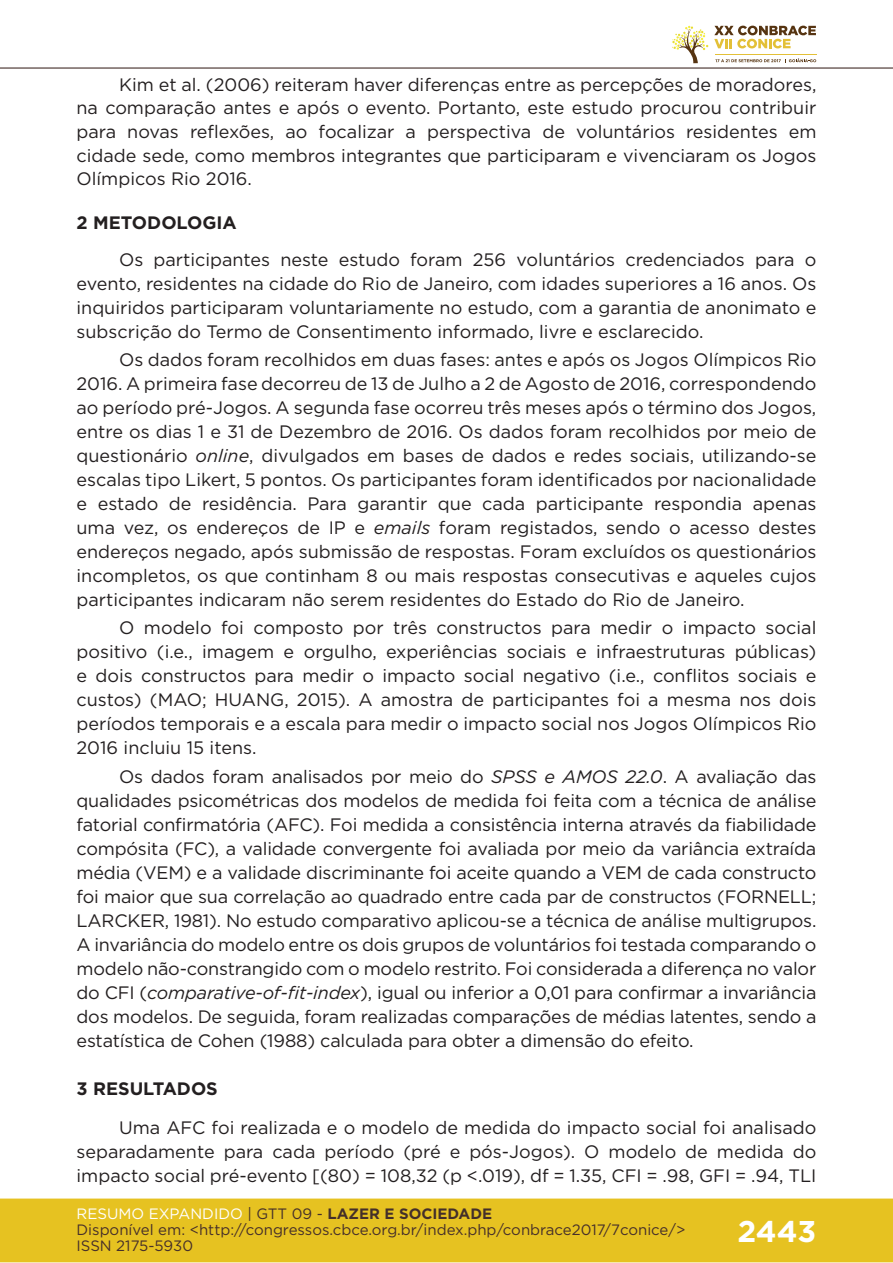
<style>
.page{position:relative;width:893px;height:1263px;background:#fff}
.page>*{position:absolute;margin:0;border:0;box-sizing:border-box;transform-origin:0 0}
.t1{font:700 30px "Gotham";color:#fff}
.t2{font:18px/24px "Gotham";color:#231f20;text-align:justify}
.t3{font:700 18px "Gotham";color:#231f20}
.t4{font:15px/16px "Gotham";color:#462f2a}
.s1{font-style:italic}
.s2{color:#fff}
.s3{color:#442f2a}
.s4{font-weight:700;color:#442f2a}
</style>
<div class="page">
<div style="left:0;top:1198px;width:893px;height:64px;background:#e6c221;border:2px solid #e6c221"></div>
<hr style="left:0;top:67px;width:893px;height:2px;background:#442f2a">
<svg style="left:672px;top:26px;width:144px;height:37px"></svg>
<hr style="left:0;top:0;width:1px;height:150px;background:#fff">
<p class="t2" style="left:77px;top:72px;width:741px;line-height:23.5px;text-indent:43px">Kim et al. (2006) reiteram haver diferenças entre as percepções de moradores, na comparação antes e após o evento. Portanto, este estudo procurou contribuir para novas reflexões, ao focalizar a perspectiva de voluntários residentes em cidade sede, como membros integrantes que participaram e vivenciaram os Jogos Olímpicos Rio 2016.</p>
<p class="t3" style="left:77px;top:211px;width:162px">2 METODOLOGIA</p>
<p class="t2" style="left:77px;top:247px;width:741px;text-indent:43px">Os participantes neste estudo foram 256 voluntários credenciados para o evento, residentes na cidade do Rio de Janeiro, com idades superiores a 16 anos. Os inquiridos participaram voluntariamente no estudo, com a garantia de anonimato e subscrição do Termo de Consentimento informado, livre e esclarecido.</p>
<p class="t2" style="left:77px;top:347px;width:741px;text-indent:43px">Os dados foram recolhidos em duas fases: antes e após os Jogos Olímpicos Rio 2016. A primeira fase decorreu de 13 de Julho a 2 de Agosto de 2016, correspondendo ao período pré-Jogos. A segunda fase ocorreu três meses após o término dos Jogos, entre os dias 1 e 31 de Dezembro de 2016. Os dados foram recolhidos por meio de questionário <span class="s1">online</span>, divulgados em bases de dados e redes sociais, utilizando-se escalas tipo Likert, 5 pontos. Os participantes foram identificados por nacionalidade e estado de residência. Para garantir que cada participante respondia apenas uma vez, os endereços de IP e <span class="s1">emails</span> foram registados, sendo o acesso destes endereços negado, após submissão de respostas. Foram excluídos os questionários incompletos, os que continham 8 ou mais respostas consecutivas e aqueles cujos participantes indicaram não serem residentes do Estado do Rio de Janeiro.</p>
<p class="t2" style="left:77px;top:616px;width:741px;text-indent:43px">O modelo foi composto por três constructos para medir o impacto social positivo (i.e., imagem e orgulho, experiências sociais e infraestruturas públicas) e dois constructos para medir o impacto social negativo (i.e., conflitos sociais e custos) (MAO; HUANG, 2015). A amostra de participantes foi a mesma nos dois períodos temporais e a escala para medir o impacto social nos Jogos Olímpicos Rio 2016 incluiu 15 itens.</p>
<p class="t2" style="left:77px;top:764px;width:741px;text-indent:43px">Os dados foram analisados por meio do <span class="s1">SPSS e AMOS 22.0</span>. A avaliação das qualidades psicométricas dos modelos de medida foi feita com a técnica de análise fatorial confirmatória (AFC). Foi medida a consistência interna através da fiabilidade compósita (FC), a validade convergente foi avaliada por meio da variância extraída média (VEM) e a validade discriminante foi aceite quando a VEM de cada constructo foi maior que sua correlação ao quadrado entre cada par de constructos (FORNELL; LARCKER, 1981). No estudo comparativo aplicou-se a técnica de análise multigrupos.<br>A invariância do modelo entre os dois grupos de voluntários foi testada comparando o modelo não-constrangido com o modelo restrito. Foi considerada a diferença no valor do CFI (<span class="s1">comparative-of-fit-index</span>), igual ou inferior a 0,01 para confirmar a invariância dos modelos. De seguida, foram realizadas comparações de médias latentes, sendo a estatística de Cohen (1988) calculada para obter a dimensão do efeito.</p>
<p class="t3" style="left:77px;top:1076px;width:143px">3 RESULTADOS</p>
<p class="t2" style="left:77px;top:1115px;width:741px;text-indent:43px">Uma AFC foi realizada e o modelo de medida do impacto social foi analisado separadamente para cada período (pré e pós-Jogos). O modelo de medida do impacto social pré-evento [(80) = 108,32 (p &lt;.019), df = 1.35, CFI = .98, GFI = .94, TLI</p>
<p class="t4" style="left:77px;top:1205px;width:610px"><span class="s2">RESUMO EXPANDIDO</span> <span class="s3">| GTT 09 -</span> <span class="s4">LAZER E SOCIEDADE<br></span>Disponível em: &lt;http://congressos.cbce.org.br/index.php/conbrace2017/7conice/&gt;<br>ISSN 2175-5930</p>
<h1 class="t1" style="left:737px;top:1212px;width:80px">2443</h1>
</div>
